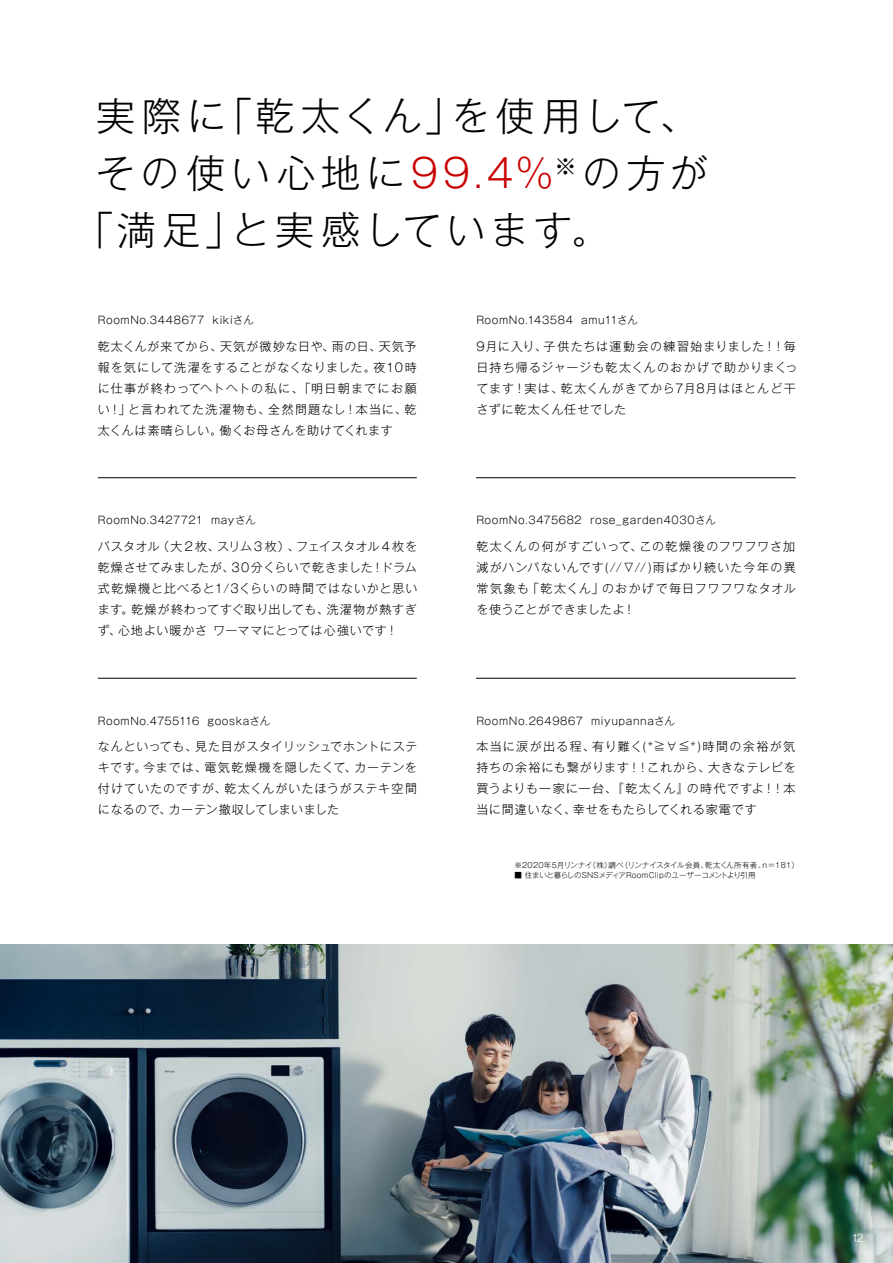
<style>
.page{position:relative;width:893px;height:1263px;background:#fff}
.page>*{position:absolute;margin:0;border:0;box-sizing:border-box;transform-origin:0 0}
.t1{font:300 39px "Gothic MB101 Pro";letter-spacing:.135em;color:#000}
.t2{font:300 12px/21px "Gothic MB101 Pro";letter-spacing:.07em;color:#000;text-align:justify}
.t3{font:12px "N Haas Grotesk DS Pro 45 Lt";color:#fff}
.t4{font:300 10.5px "Gothic MB101 Pro";letter-spacing:.06em;color:#000}
.t5{font:300 7.5px "Gothic MB101 Pro";letter-spacing:.005em;color:#000}
.s1{color:#c90002}
</style>
<div class="page">
<img style="left:0;top:944px;width:893px;height:319px">
<hr style="left:98px;top:477px;width:319px;height:1px;background:#000">
<hr style="left:476px;top:477px;width:320px;height:1px;background:#000">
<hr style="left:98px;top:678px;width:319px;height:1px;background:#000">
<hr style="left:476px;top:678px;width:320px;height:1px;background:#000">
<h1 class="t1" style="left:96px;top:84px;width:603px">実際に「乾太くん」を使用して、</h1>
<h1 class="t1" style="left:96px;top:141px;width:614px">その使い心地に<span class="s1">99.4%</span><sup>※</sup>の方が</h1>
<h1 class="t1" style="left:75px;top:198px;width:537px">「満足」と実感しています。</h1>
<p class="t4" style="left:98px;top:312px;width:158px">RoomNo.3448677 kikiさん</p>
<p class="t2" style="left:98px;top:334px;width:321px">乾太くんが来てから、天気が微妙な日や、雨の日、天気予報を気にして洗濯をすることがなくなりました。夜10時に仕事が終わってヘトヘトの私に、「明日朝までにお願い！」と言われてた洗濯物も、全然問題なし！本当に、乾太くんは素晴らしい。働くお母さんを助けてくれます</p>
<p class="t4" style="left:98px;top:511px;width:160px">RoomNo.3427721 mayさん</p>
<p class="t2" style="left:98px;top:534px;width:321px">バスタオル（大２枚、スリム３枚）、フェイスタオル４枚を乾燥させてみましたが、30分くらいで乾きました！ドラム式乾燥機と比べると1/3くらいの時間ではないかと思います。乾燥が終わってすぐ取り出しても、洗濯物が熱すぎず、心地よい暖かさ ワーママにとっては心強いです！</p>
<p class="t4" style="left:98px;top:712px;width:174px">RoomNo.4755116 gooskaさん</p>
<p class="t2" style="left:98px;top:734px;width:321px">なんといっても、見た目がスタイリッシュでホントにステキです。今までは、電気乾燥機を隠したくて、カーテンを付けていたのですが、乾太くんがいたほうがステキ空間になるので、カーテン撤収してしまいました</p>
<p class="t4" style="left:476px;top:312px;width:163px">RoomNo.143584 amu11さん</p>
<p class="t2" style="left:476px;top:334px;width:323px;text-align:left">9月に入り、子供たちは運動会の練習始まりました！！毎日持ち帰るジャージも乾太くんのおかげで助かりまくってます！実は、乾太くんがきてから7月8月はほとんど干さずに乾太くん任せでした</p>
<p class="t4" style="left:476px;top:511px;width:241px">RoomNo.3475682 rose_garden4030さん</p>
<p class="t2" style="left:476px;top:534px;width:321px">乾太くんの何がすごいって、この乾燥後のフワフワさ加減がハンパないんです(//∇//)雨ばかり続いた今年の異常気象も「乾太くん」のおかげで毎日フワフワなタオルを使うことができましたよ！</p>
<p class="t4" style="left:476px;top:712px;width:200px">RoomNo.2649867 miyupannaさん</p>
<p class="t2" style="left:476px;top:735px;width:321px">本当に涙が出る程、有り難く(*≧∀≦*)時間の余裕が気持ちの余裕にも繋がります！！これから、大きなテレビを買うよりも一家に一台、『乾太くん』の時代ですよ！！本当に間違いなく、幸せをもたらしてくれる家電です</p>
<p class="t5" style="left:514px;top:859px;width:286px">※2020年5月リンナイ（株）調べ（リンナイスタイル会員、乾太くん所有者、n=181）</p>
<p class="t5" style="left:514px;top:869px;width:243px">■ 住まいと暮らしのSNSメディアRoomClipのユーザーコメントより引用</p>
<p class="t3" style="left:853px;top:1231px;width:12px">12</p>
</div>
